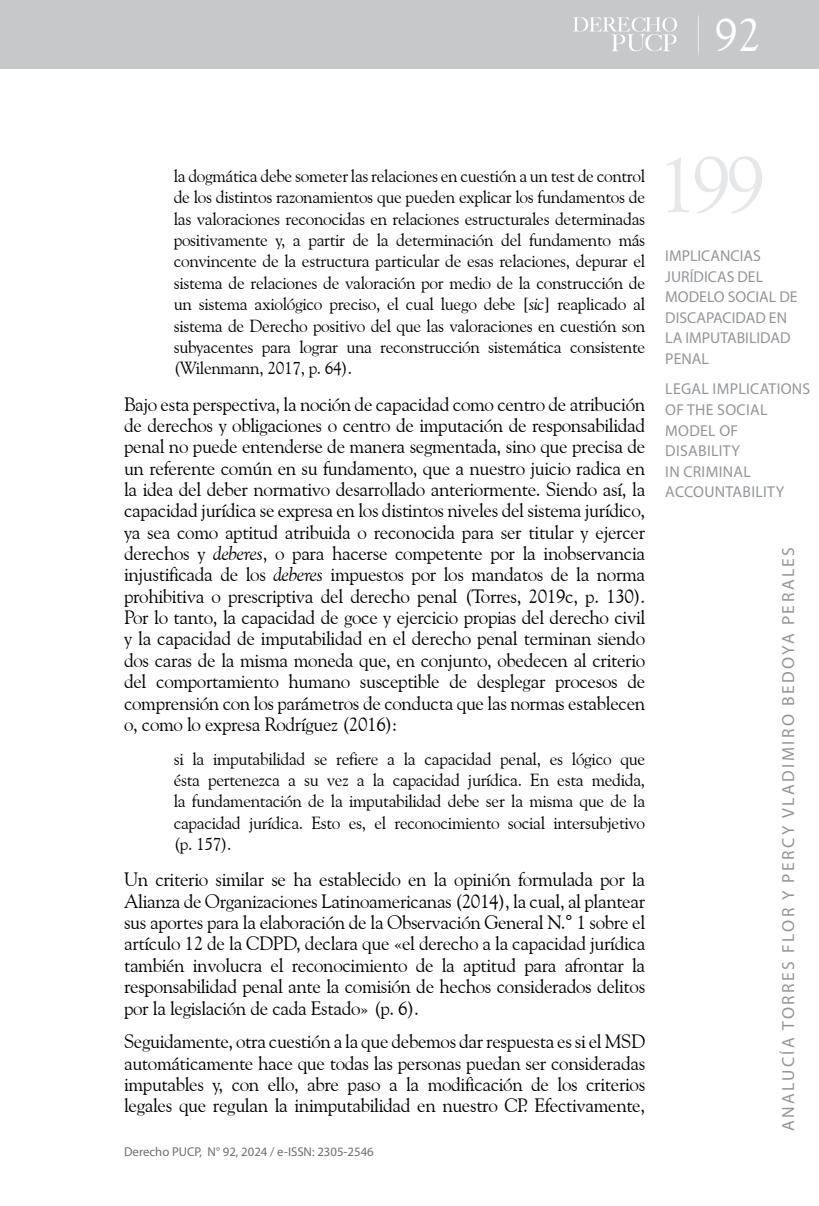
<style>
.page{position:relative;width:819px;height:1206px;background:#fff}
.page>*{position:absolute;margin:0;border:0;box-sizing:border-box;transform-origin:0 0}
.t1{font:78.75px "Goudy Old Style BT";color:#e6e7e8}
.t2{font:46.38px "Goudy Old Style BT";color:#fff}
.t3{font:19.25px/21.3px "Goudy Old Style BT";letter-spacing:-.02em;color:#000;text-align:justify}
.t4{font:17.5px/21.3px "Goudy Old Style BT";letter-spacing:-.02em;color:#000;text-align:justify}
.t5{font:17.5px "Myriad Pro";letter-spacing:.14em;color:#939598}
.t6{font:15.75px/20.7px "Myriad Pro";color:#939598}
.t7{font:15.75px/20.7px "Myriad Pro";letter-spacing:.02em;color:#939598}
.t8{font:12.78px "Myriad Pro";color:#6d6e71}
.s1{font-style:italic}
.s2{font-family:"Arial"}
</style>
<div class="page">
<div style="left:0;top:0;width:819px;height:69px;background:#c7c8ca"></div>
<svg style="left:573px;top:17px;width:104px;height:34px"></svg>
<h2 class="t2" style="left:714px;top:6px;width:47px">92</h2>
<p class="t4" style="left:174px;top:165px;width:473px">la dogmática debe someter las relaciones en cuestión a un test de control de los distintos razonamientos que pueden explicar los fundamentos de las valoraciones reconocidas en relaciones estructurales determinadas positivamente y, a partir de la determinación del fundamento más convincente de la estructura particular de esas relaciones, depurar el sistema de relaciones de valoración por medio de la construcción de un sistema axiológico preciso, el cual luego debe [<span class="s1">sic</span>] reaplicado al sistema de Derecho positivo del que las valoraciones en cuestión son subyacentes para lograr una reconstrucción sistemática consistente (Wilenmann, 2017, p. 64).</p>
<p class="t3" style="left:124px;top:393px;width:522px">Bajo esta perspectiva, la noción de capacidad como centro de atribución de derechos y obligaciones o centro de imputación de responsabilidad penal no puede entenderse de manera segmentada, sino que precisa de un referente común en su fundamento, que a nuestro juicio radica en la idea del deber normativo desarrollado anteriormente. Siendo así, la capacidad jurídica se expresa en los distintos niveles del sistema jurídico, ya sea como aptitud atribuida o reconocida para ser titular y ejercer derechos y <span class="s1">deberes</span>, o para hacerse competente por la inobservancia injustificada de los <span class="s1">deberes</span> impuestos por los mandatos de la norma prohibitiva o prescriptiva del derecho penal (Torres, 2019c, p. 130).<br>Por lo tanto, la capacidad de goce y ejercicio propias del derecho civil y la capacidad de imputabilidad en el derecho penal terminan siendo dos caras de la misma moneda que, en conjunto, obedecen al criterio del comportamiento humano susceptible de desplegar procesos de comprensión con los parámetros de conducta que las normas establecen o, como lo expresa Rodríguez (2016):</p>
<p class="t4" style="left:174px;top:747px;width:473px">si la imputabilidad se refiere a la capacidad penal, es lógico que ésta pertenezca a su vez a la capacidad jurídica. En esta medida, la fundamentación de la imputabilidad debe ser la misma que de la capacidad jurídica. Esto es, el reconocimiento social intersubjetivo (p. 157).</p>
<p class="t3" style="left:124px;top:868px;width:522px">Un criterio similar se ha establecido en la opinión formulada por la Alianza de Organizaciones Latinoamericanas (2014), la cual, al plantear sus aportes para la elaboración de la Observación General N.<span class="s2">°</span> 1 sobre el artículo 12 de la CDPD, declara que «el derecho a la capacidad jurídica también involucra el reconocimiento de la aptitud para afrontar la responsabilidad penal ante la comisión de hechos considerados delitos por la legislación de cada Estado» (p. 6).</p>
<p class="t3" style="left:124px;top:1030px;width:522px">Seguidamente, otra cuestión a la que debemos dar respuesta es si el MSD automáticamente hace que todas las personas puedan ser consideradas imputables y, con ello, abre paso a la modificación de los criterios legales que regulan la inimputabilidad en nuestro CP. Efectivamente,</p>
<p class="t8" style="left:124px;top:1144px;width:251px">Derecho PUCP, N° 92, 2024 / e-ISSN: 2305-2546</p>
<h1 class="t1" style="left:657px;top:136px;width:109px">199</h1>
<p class="t6" style="left:665px;top:245px;width:134px">IMPLICANCIAS<br>JURÍDICAS DEL<br>MODELO SOCIAL DE<br>DISCAPACIDAD EN<br>LA IMPUTABILIDAD<br>PENAL</p>
<p class="t7" style="left:665px;top:378px;width:147px">LEGAL IMPLICATIONS<br>OF THE SOCIAL<br>MODEL OF<br>DISABILITY<br>IN CRIMINAL<br>ACCOUNTABILITY</p>
<p class="t5" style="left:777px;top:1131px;width:586px;rotate:-90deg">ANALUCÍA TORRES FLOR Y PERCY VLADIMIRO BEDOYA PERALES</p>
</div>
